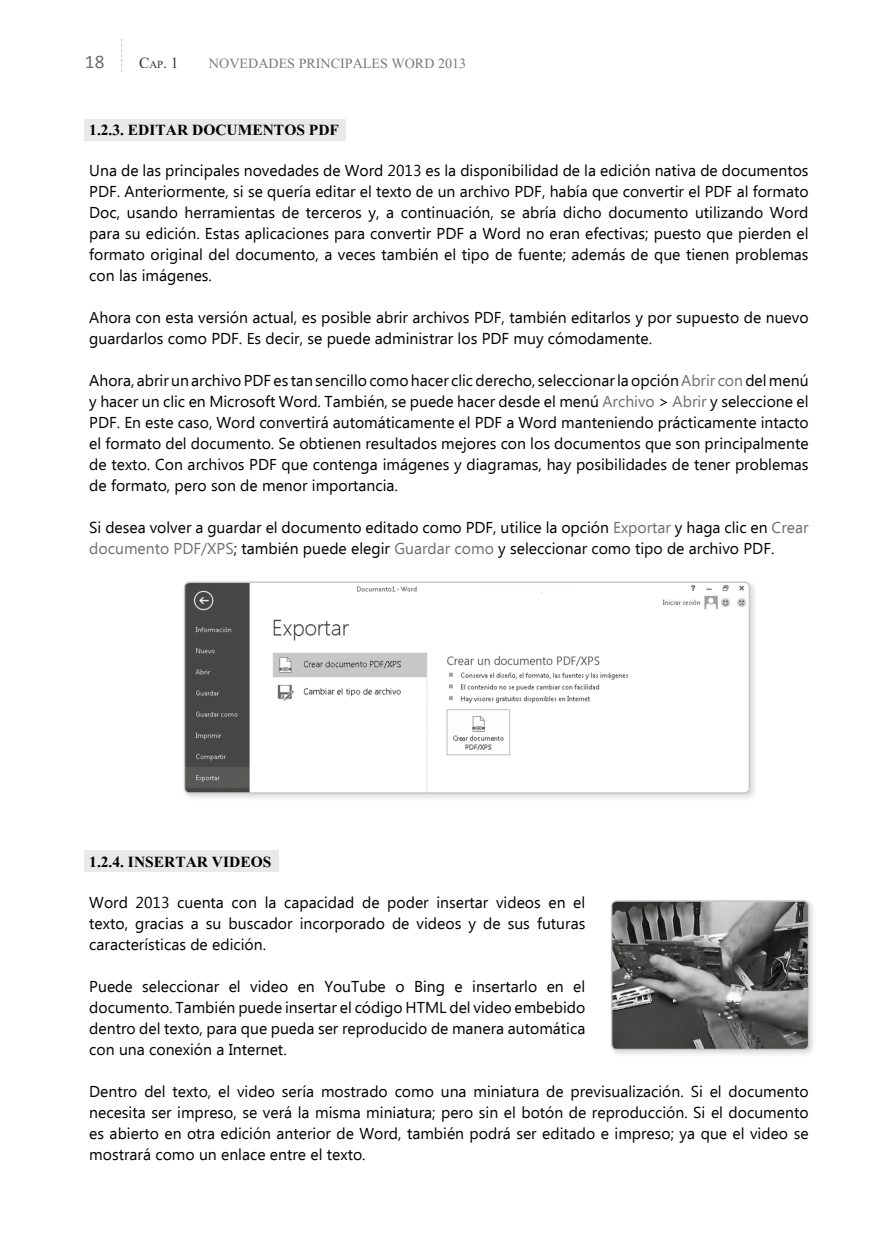
<style>
.page{position:relative;width:883px;height:1256px;background:#fff}
.page>*{position:absolute;margin:0;border:0;box-sizing:border-box;transform-origin:0 0}
.t1{font:700 19.25px "Aparajita";color:#000}
.t2{font:19.25px "Aparajita";color:#000}
.t3{font:19.25px "Calibri";color:#706f6f}
.t4{font:17.5px "Aparajita";color:#575756}
.t5{font:15.75px/21px "Ebrima";color:#000;text-align:justify}
.s1{font-size:13.47px}
.s2{color:#706f6f}
</style>
<div class="page">
<svg style="left:121px;top:39px;width:1px;height:33px"></svg>
<div style="left:84px;top:119px;width:261px;height:22px;background:#e9e9e9"></div>
<div style="left:84px;top:850px;width:195px;height:21px;background:#e9e9e9"></div>
<div style="left:181px;top:578px;width:577px;height:223px;background:#000;opacity:.15"></div>
<img style="left:186px;top:583px;width:562px;height:208px">
<div style="left:184px;top:581px;width:566px;height:212px;border:1px solid #c6c6c6;border-radius:5px"></div>
<div style="left:608px;top:897px;width:209px;height:160px;background:#000;opacity:.15"></div>
<img style="left:612px;top:900px;width:197px;height:149px">
<div style="left:611px;top:900px;width:198px;height:149px;border:1px solid #c6c6c6;border-radius:5px"></div>
<p class="t3" style="left:85px;top:50px;width:21px">18</p>
<p class="t2" style="left:139px;top:51px;width:41px">C<span class="s1">ap</span>. 1</p>
<p class="t4" style="left:209px;top:55px;width:259px">NOVEDADES PRINCIPALES WORD 2013</p>
<p class="t1" style="left:89px;top:121px;width:251px">1.2.3. EDITAR DOCUMENTOS PDF</p>
<p class="t5" style="left:89px;top:161px;width:721px">Una de las principales novedades de Word 2013 es la disponibilidad de la edición nativa de documentos PDF. Anteriormente, si se quería editar el texto de un archivo PDF, había que convertir el PDF al formato Doc, usando herramientas de terceros y, a continuación, se abría dicho documento utilizando Word para su edición. Estas aplicaciones para convertir PDF a Word no eran efectivas; puesto que pierden el formato original del documento, a veces también el tipo de fuente; además de que tienen problemas con las imágenes.</p>
<p class="t5" style="left:89px;top:308px;width:721px">Ahora con esta versión actual, es posible abrir archivos PDF, también editarlos y por supuesto de nuevo guardarlos como PDF. Es decir, se puede administrar los PDF muy cómodamente.</p>
<p class="t5" style="left:89px;top:371px;width:721px">Ahora, abrir un archivo PDF es tan sencillo como hacer clic derecho, seleccionar la opción <span class="s2">Abrir con</span> del menú y hacer un clic en Microsoft Word. También, se puede hacer desde el menú <span class="s2">Archivo</span> &gt; <span class="s2">Abrir</span> y seleccione el PDF. En este caso, Word convertirá automáticamente el PDF a Word manteniendo prácticamente intacto el formato del documento. Se obtienen resultados mejores con los documentos que son principalmente de texto. Con archivos PDF que contenga imágenes y diagramas, hay posibilidades de tener problemas de formato, pero son de menor importancia.</p>
<p class="t5" style="left:89px;top:518px;width:721px">Si desea volver a guardar el documento editado como PDF, utilice la opción <span class="s2">Exportar</span> y haga clic en <span class="s2">Crear documento PDF/XPS</span>; también puede elegir <span class="s2">Guardar como</span> y seleccionar como tipo de archivo PDF.</p>
<p class="t1" style="left:89px;top:852px;width:184px">1.2.4. INSERTAR VIDEOS</p>
<p class="t5" style="left:89px;top:892px;width:498px">Word 2013 cuenta con la capacidad de poder insertar videos en el texto, gracias a su buscador incorporado de videos y de sus futuras características de edición.</p>
<p class="t5" style="left:89px;top:976px;width:498px">Puede seleccionar el video en YouTube o Bing e insertarlo en el documento. También puede insertar el código HTML del video embebido dentro del texto, para que pueda ser reproducido de manera automática con una conexión a Internet.</p>
<p class="t5" style="left:89px;top:1081px;width:721px">Dentro del texto, el video sería mostrado como una miniatura de previsualización. Si el documento necesita ser impreso, se verá la misma miniatura; pero sin el botón de reproducción. Si el documento es abierto en otra edición anterior de Word, también podrá ser editado e impreso; ya que el video se mostrará como un enlace entre el texto.</p>
</div>
